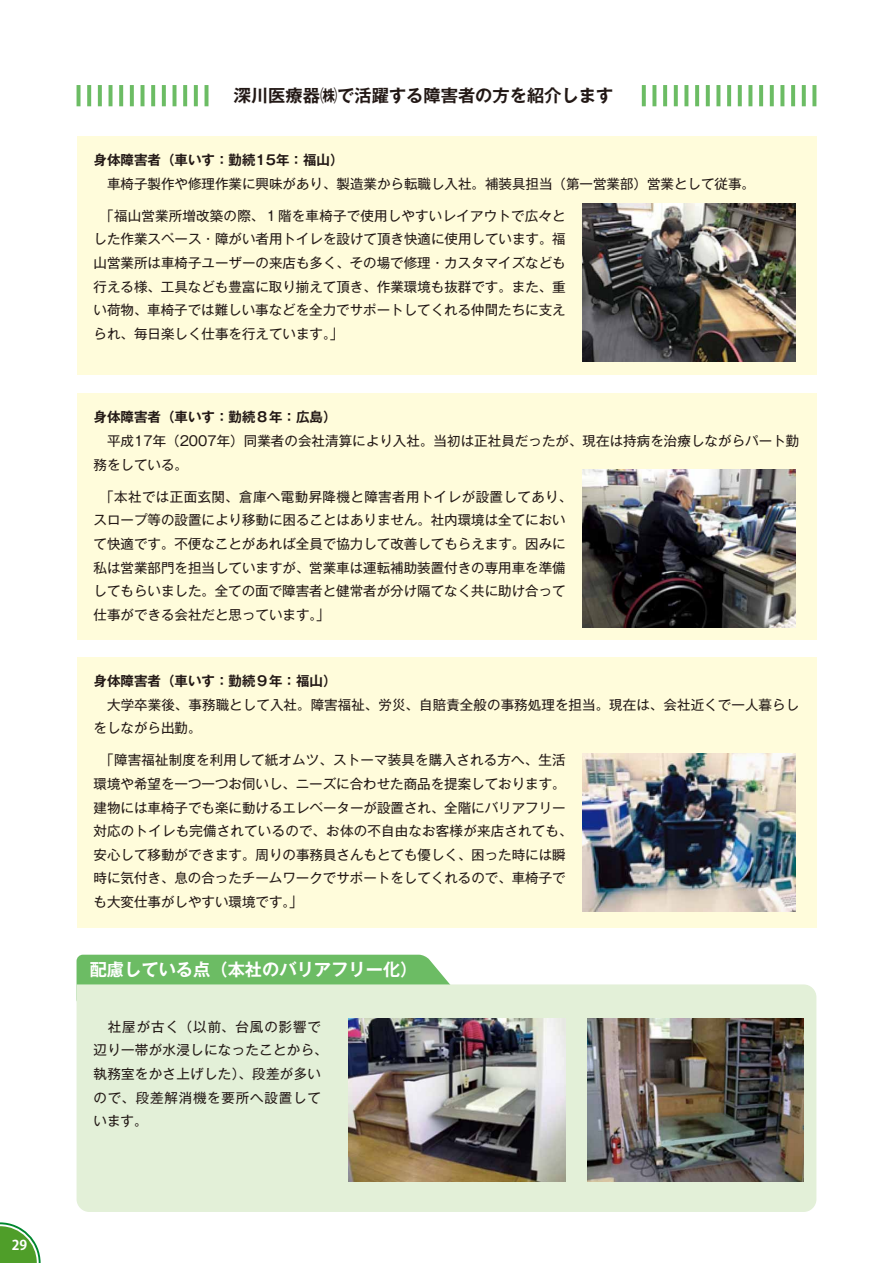
<style>
.page{position:relative;width:893px;height:1263px;background:#fff}
.page>*{position:absolute;margin:0;border:0;box-sizing:border-box;transform-origin:0 0}
.t1{font:700 17.25px "Gothic MB101 Pro De";color:#221815}
.t2{font:700 17.25px "Gothic MB101 Pro De";color:#fff}
.t3{font:13.5px/23.7px "Gothic MB101 Pro";color:#221815}
.t4{font:13.5px/23.7px "Gothic MB101 Pro";letter-spacing:.025em;color:#221815}
.t5{font:700 13.5px "Gothic MB101 Pro De";color:#221815}
.t6{font:700 13.5px "Koz Go Pr 6 N";color:#fff}
</style>
<div class="page">
<div style="left:77px;top:955px;width:373px;height:29px;background:#6cbc64"></div>
<div style="left:77px;top:984px;width:739px;height:228px;background:#e3f0d8"></div>
<svg style="left:77px;top:85px;width:4px;height:21px"></svg>
<svg style="left:87px;top:85px;width:4px;height:21px"></svg>
<svg style="left:98px;top:85px;width:4px;height:21px"></svg>
<svg style="left:109px;top:85px;width:4px;height:21px"></svg>
<svg style="left:119px;top:85px;width:4px;height:21px"></svg>
<svg style="left:130px;top:85px;width:4px;height:21px"></svg>
<hr style="left:141px;top:85px;width:3px;height:21px;background:#6cbc64">
<svg style="left:151px;top:85px;width:4px;height:21px"></svg>
<svg style="left:162px;top:85px;width:4px;height:21px"></svg>
<hr style="left:173px;top:85px;width:3px;height:21px;background:#6cbc64">
<svg style="left:183px;top:85px;width:4px;height:21px"></svg>
<svg style="left:194px;top:85px;width:4px;height:21px"></svg>
<hr style="left:205px;top:85px;width:3px;height:21px;background:#6cbc64">
<svg style="left:642px;top:85px;width:4px;height:21px"></svg>
<svg style="left:652px;top:85px;width:4px;height:21px"></svg>
<svg style="left:663px;top:85px;width:4px;height:21px"></svg>
<svg style="left:674px;top:85px;width:4px;height:21px"></svg>
<svg style="left:684px;top:85px;width:4px;height:21px"></svg>
<svg style="left:695px;top:85px;width:4px;height:21px"></svg>
<svg style="left:706px;top:85px;width:4px;height:21px"></svg>
<svg style="left:716px;top:85px;width:4px;height:21px"></svg>
<svg style="left:727px;top:85px;width:4px;height:21px"></svg>
<svg style="left:738px;top:85px;width:4px;height:21px"></svg>
<svg style="left:748px;top:85px;width:4px;height:21px"></svg>
<svg style="left:759px;top:85px;width:4px;height:21px"></svg>
<svg style="left:770px;top:85px;width:4px;height:21px"></svg>
<svg style="left:780px;top:85px;width:4px;height:21px"></svg>
<svg style="left:791px;top:85px;width:4px;height:21px"></svg>
<svg style="left:802px;top:85px;width:4px;height:21px"></svg>
<svg style="left:812px;top:85px;width:4px;height:21px"></svg>
<div style="left:77px;top:136px;width:739px;height:238px;background:#fffcdb"></div>
<div style="left:77px;top:393px;width:739px;height:247px;background:#fffcdb"></div>
<div style="left:77px;top:657px;width:739px;height:270px;background:#fffcdb"></div>
<img style="left:583px;top:203px;width:212px;height:158px">
<img style="left:583px;top:470px;width:212px;height:158px">
<img style="left:583px;top:754px;width:212px;height:158px">
<img style="left:587px;top:1018px;width:217px;height:164px">
<img style="left:349px;top:1018px;width:217px;height:164px">
<svg style="left:0;top:1222px;width:41px;height:41px"></svg>
<p class="t6" style="left:12px;top:1238px;width:17px">29</p>
<p class="t1" style="left:234px;top:81px;width:381px">深川医療器㈱で活躍する障害者の方を紹介します</p>
<p class="t5" style="left:94px;top:149px;width:251px">身体障害者（車いす：勤続15年：福山）</p>
<p class="t3" style="left:94px;top:170px;width:663px">　車椅子製作や修理作業に興味があり、製造業から転職し入社。補装具担当（第一営業部）営業として従事。</p>
<p class="t3" style="left:94px;top:202px;width:474px;text-align:justify">　「福山営業所増改築の際、１階を車椅子で使用しやすいレイアウトで広々とした作業スペース・障がい者用トイレを設けて頂き快適に使用しています。福山営業所は車椅子ユーザーの来店も多く、その場で修理・カスタマイズなども行える様、工具なども豊富に取り揃えて頂き、作業環境も抜群です。また、重い荷物、車椅子では難しい事などを全力でサポートしてくれる仲間たちに支えられ、毎日楽しく仕事を行えています。」</p>
<p class="t5" style="left:94px;top:406px;width:244px">身体障害者（車いす：勤続８年：広島）</p>
<p class="t3" style="left:94px;top:427px;width:707px">　平成17年（2007年）同業者の会社清算により入社。当初は正社員だったが、現在は持病を治療しながらパート勤務をしている。</p>
<p class="t3" style="left:94px;top:483px;width:480px">　「本社では正面玄関、倉庫へ電動昇降機と障害者用トイレが設置してあり、スロープ等の設置により移動に困ることはありません。社内環境は全てにおいて快適です。不便なことがあれば全員で協力して改善してもらえます。因みに私は営業部門を担当していますが、営業車は運転補助装置付きの専用車を準備してもらいました。全ての面で障害者と健常者が分け隔てなく共に助け合って仕事ができる会社だと思っています。」</p>
<p class="t5" style="left:94px;top:669px;width:244px">身体障害者（車いす：勤続９年：福山）</p>
<p class="t3" style="left:94px;top:691px;width:707px">　大学卒業後、事務職として入社。障害福祉、労災、自賠責全般の事務処理を担当。現在は、会社近くで一人暮らしをしながら出勤。</p>
<p class="t3" style="left:94px;top:746px;width:480px">　「障害福祉制度を利用して紙オムツ、ストーマ装具を購入される方へ、生活環境や希望を一つ一つお伺いし、ニーズに合わせた商品を提案しております。建物には車椅子でも楽に動けるエレベーターが設置され、全階にバリアフリー対応のトイレも完備されているので、お体の不自由なお客様が来店されても、安心して移動ができます。周りの事務員さんもとても優しく、困った時には瞬時に気付き、息の合ったチームワークでサポートをしてくれるので、車椅子でも大変仕事がしやすい環境です。」</p>
<p class="t2" style="left:90px;top:955px;width:329px">配慮している点（本社のバリアフリー化）</p>
<p class="t4" style="left:94px;top:1013px;width:236px">　社屋が古く（以前、台風の影響で辺り一帯が水浸しになったことから、執務室をかさ上げした）、段差が多いので、段差解消機を要所へ設置しています。</p>
</div>
